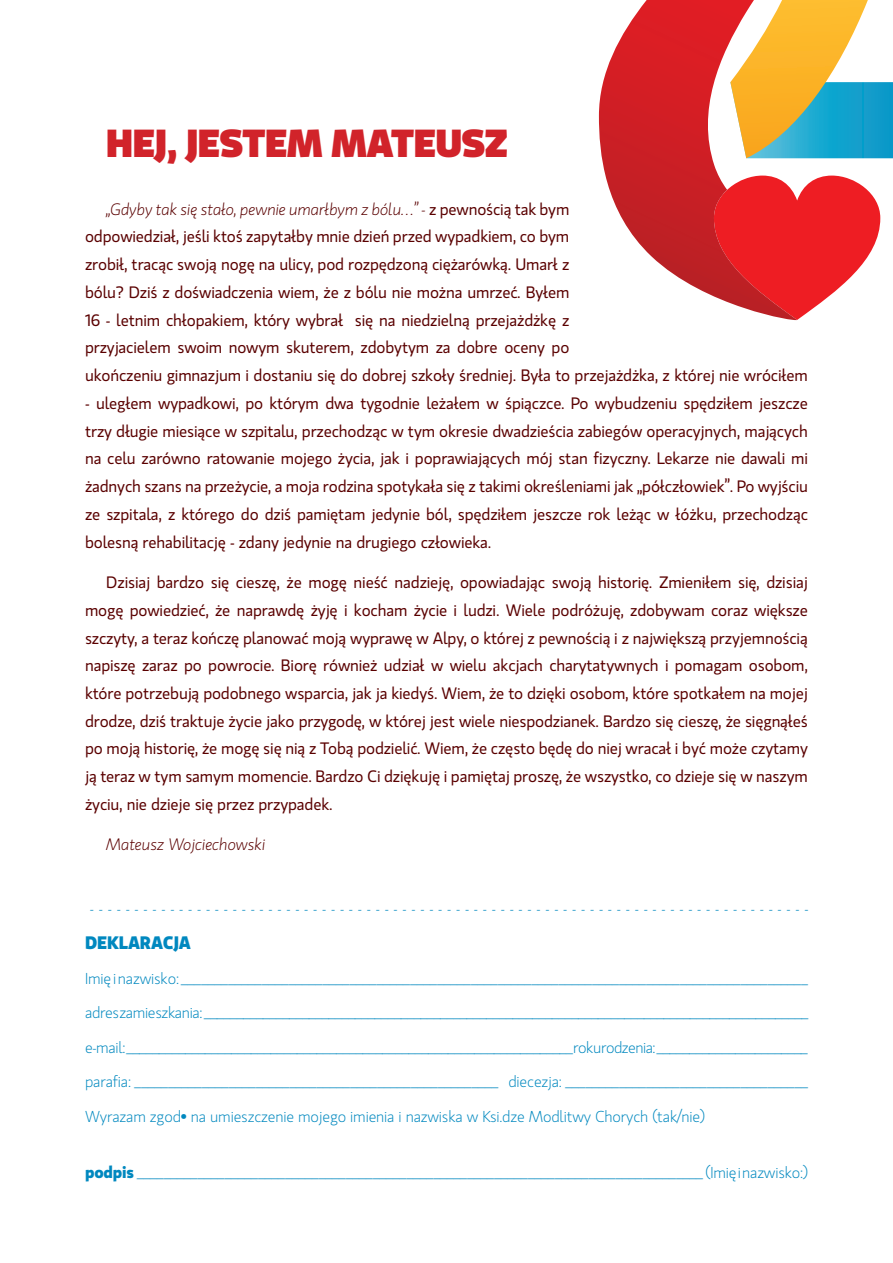
<style>
.page{position:relative;width:893px;height:1263px;background:#fff}
.page>*{position:absolute;margin:0;border:0;box-sizing:border-box;transform-origin:0 0}
.t1{font:900 39px "Gloriola Display";letter-spacing:-.01em;color:#d1232a}
.t2{font:700 18px "Gloriola";letter-spacing:-.01em;color:#0088bf}
.t3{font:16.5px/27.8px "Gloriola";letter-spacing:-.01em;color:#5a0000;text-align:justify}
.t4{font:italic 300 16.5px "Gloriola";letter-spacing:-.01em;color:#5a0000}
.t5{font:300 15.75px/34.7px "Gloriola";letter-spacing:-.01em;color:#0088bf;text-align:justify}
.s1{font-weight:300;font-style:italic}
.s2{font-weight:700;font-size:16.5px}
</style>
<div class="page">
<svg style="left:797px;top:176px;width:83px;height:144px"></svg>
<svg style="left:599px;top:0;width:198px;height:321px"></svg>
<svg style="left:730px;top:0;width:163px;height:158px"></svg>
<h1 class="t1" style="left:106px;top:120px;width:403px">HEJ, JESTEM MATEUSZ</h1>
<p class="t3" style="left:85px;top:195px;width:724px;text-align:left;text-indent:21px"><span class="s1">„Gdyby tak się stało, pewnie umarłbym z bólu…” -</span> z pewnością tak bym<br>odpowiedział, jeśli ktoś zapytałby mnie dzień przed wypadkiem, co bym<br>zrobił, tracąc swoją nogę na ulicy, pod rozpędzoną ciężarówką. Umarł z<br>bólu? Dziś z doświadczenia wiem, że z bólu nie można umrzeć. Byłem<br>16 - letnim chłopakiem, który wybrał się na niedzielną przejażdżkę z<br>przyjacielem swoim nowym skuterem, zdobytym za dobre oceny po<br>ukończeniu gimnazjum i dostaniu się do dobrej szkoły średniej. Była to przejażdżka, z której nie wróciłem</p>
<p class="t3" style="left:85px;top:390px;width:724px">- uległem wypadkowi, po którym dwa tygodnie leżałem w śpiączce. Po wybudzeniu spędziłem jeszcze trzy długie miesiące w szpitalu, przechodząc w tym okresie dwadzieścia zabiegów operacyjnych, mających na celu zarówno ratowanie mojego życia, jak i poprawiających mój stan fizyczny. Lekarze nie dawali mi żadnych szans na przeżycie, a moja rodzina spotykała się z takimi określeniami jak „półczłowiek”. Po wyjściu ze szpitala, z którego do dziś pamiętam jedynie ból, spędziłem jeszcze rok leżąc w łóżku, przechodząc bolesną rehabilitację - zdany jedynie na drugiego człowieka.</p>
<p class="t3" style="left:85px;top:569px;width:724px;text-indent:21px">Dzisiaj bardzo się cieszę, że mogę nieść nadzieję, opowiadając swoją historię. Zmieniłem się, dzisiaj mogę powiedzieć, że naprawdę żyję i kocham życie i ludzi. Wiele podróżuję, zdobywam coraz większe szczyty, a teraz kończę planować moją wyprawę w Alpy, o której z pewnością i z największą przyjemnością napiszę zaraz po powrocie. Biorę również udział w wielu akcjach charytatywnych i pomagam osobom, które potrzebują podobnego wsparcia, jak ja kiedyś. Wiem, że to dzięki osobom, które spotkałem na mojej drodze, dziś traktuje życie jako przygodę, w której jest wiele niespodzianek. Bardzo się cieszę, że sięgnąłeś po moją historię, że mogę się nią z Tobą podzielić. Wiem, że często będę do niej wracał i być może czytamy ją teraz w tym samym momencie. Bardzo Ci dziękuję i pamiętaj proszę, że wszystko, co dzieje się w naszym życiu, nie dzieje się przez przypadek.</p>
<p class="t4" style="left:106px;top:835px;width:161px">Mateusz Wojciechowski</p>
<p class="t5" style="left:90px;top:892px;width:720px">- - - - - - - - - - - - - - - - - - - - - - - - - - - - - - - - - - - - - - - - - - - - - - - - - - - - - - - - - - - - - - - - - - - - - - - - - - - - - - - - -</p>
<p class="t2" style="left:85px;top:932px;width:107px">DEKLARACJA</p>
<p class="t5" style="left:85px;top:961px;width:725px">Imię i nazwisko: _____________________________________________________________________________________________ adres zamieszkania: ____________________________________________________________________________________________ e-mail: ____________________________________________________________________ rok urodzenia: _______________________ parafia: ______________________________________________________ diecezja: ____________________________________ Wyrazam zgod• na umieszczenie mojego imienia i nazwiska w Ksi.dze Modlitwy Chorych (tak/nie)</p>
<p class="t5" style="left:85px;top:1155px;width:725px"><span class="s2">podpis</span> ____________________________________________________________________________________ (Imię i nazwisko:)</p>
</div>
